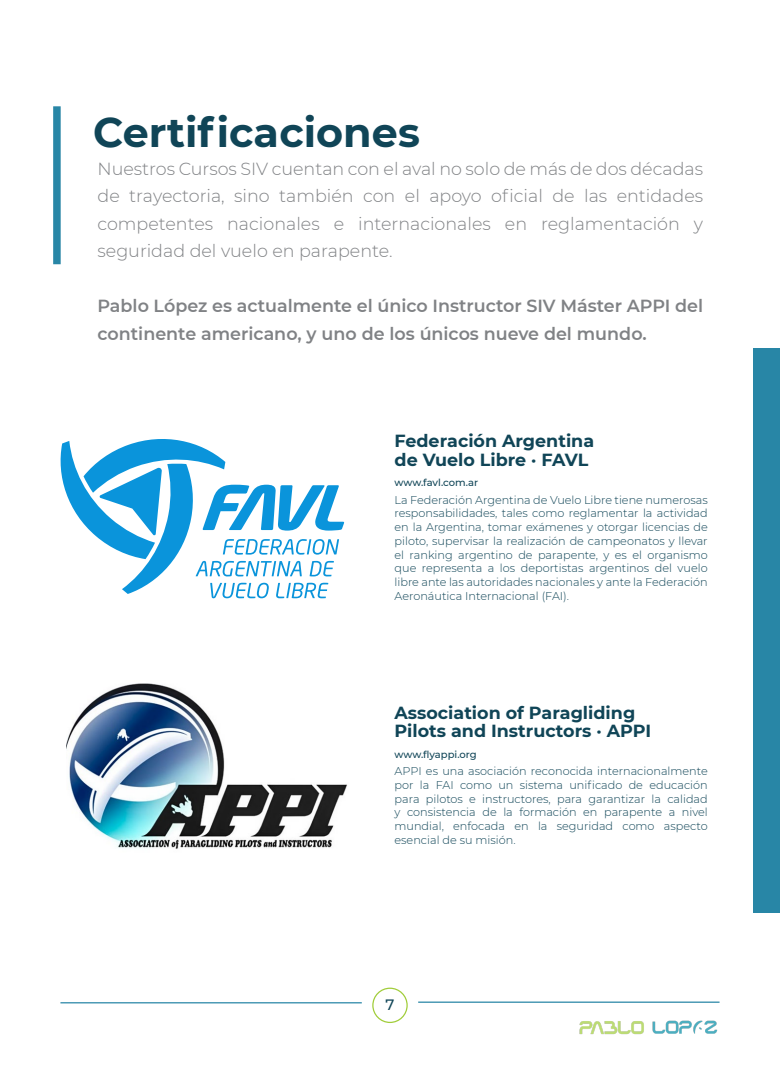
<style>
.page{position:relative;width:780px;height:1088px;background:#fff}
.page>*{position:absolute;margin:0;border:0;box-sizing:border-box;transform-origin:0 0}
.Big_Title{font:700 41.25px "Montserrat";color:#104557}
.Sub_Title{font:300 17.5px/27.5px "Montserrat";color:#808285;text-align:justify}
.Sub_Title-2{font:600 17.5px/27.5px "Montserrat";color:#808285}
.Portfolio_Title{font:700 17.5px "Montserrat";color:#104557}
.t1{font:500 15px "Montserrat";color:#104557}
.Text_Paragraph{font:300 11.25px/13.8px "Montserrat";color:#104557;text-align:justify}
.Text_Paragraph-2{font:500 10px "Montserrat";letter-spacing:-.01em;color:#104557}
</style>
<div class="page">
<svg style="left:60px;top:439px;width:284px;height:159px"></svg>
<img style="left:66px;top:683px;width:282px;height:166px">
<div style="left:753px;top:348px;width:27px;height:565px;background:#2886a6"></div>
<div style="left:53px;top:106px;width:8px;height:158px;background:#2886a6"></div>
<div style="left:372px;top:987px;width:35px;height:36px;border:1px solid #a1cd3a;border-radius:50%"></div>
<hr style="left:418px;top:1001px;width:301px;height:2px;background:#2886a6">
<hr style="left:60px;top:1002px;width:302px;height:1px;background:#2886a6">
<img style="left:579px;top:1020px;width:139px;height:15px">
<p class="Big_Title" style="left:93px;top:102px;width:328px">Certificaciones</p>
<p class="Sub_Title" style="left:97px;top:154px;width:607px">Nuestros Cursos SIV cuentan con el aval no solo de más de dos décadas de trayectoria, sino también con el apoyo oficial de las entidades competentes nacionales e internacionales en reglamentación y seguridad del vuelo en parapente.</p>
<p class="Sub_Title-2" style="left:97px;top:291px;width:607px">Pablo López es actualmente el único Instructor SIV Máster APPI del continente americano, y uno de los únicos nueve del mundo.</p>
<p class="Portfolio_Title" style="left:394px;top:428px;width:201px">Federación Argentina</p>
<p class="Portfolio_Title" style="left:394px;top:447px;width:195px">de Vuelo Libre · FAVL</p>
<p class="Text_Paragraph-2" style="left:394px;top:476px;width:85px">www.favl.com.ar</p>
<p class="Text_Paragraph" style="left:394px;top:492px;width:315px">La Federación Argentina de Vuelo Libre tiene numerosas responsabilidades, tales como reglamentar la actividad en la Argentina, tomar exámenes y otorgar licencias de piloto, supervisar la realización de campeonatos y llevar el ranking argentino de parapente, y es el organismo que representa a los deportistas argentinos del vuelo libre ante las autoridades nacionales y ante la Federación Aeronáutica Internacional (FAI).</p>
<p class="Portfolio_Title" style="left:394px;top:700px;width:242px">Association of Paragliding</p>
<p class="Portfolio_Title" style="left:394px;top:718px;width:258px">Pilots and Instructors · APPI</p>
<p class="Text_Paragraph-2" style="left:394px;top:747px;width:84px">www.flyappi.org</p>
<p class="Text_Paragraph" style="left:394px;top:764px;width:315px">APPI es una asociación reconocida internacionalmente por la FAI como un sistema unificado de educación para pilotos e instructores, para garantizar la calidad y consistencia de la formación en parapente a nivel mundial, enfocada en la seguridad como aspecto esencial de su misión.</p>
<h3 class="t1" style="left:385px;top:994px;width:10px">7</h3>
</div>
